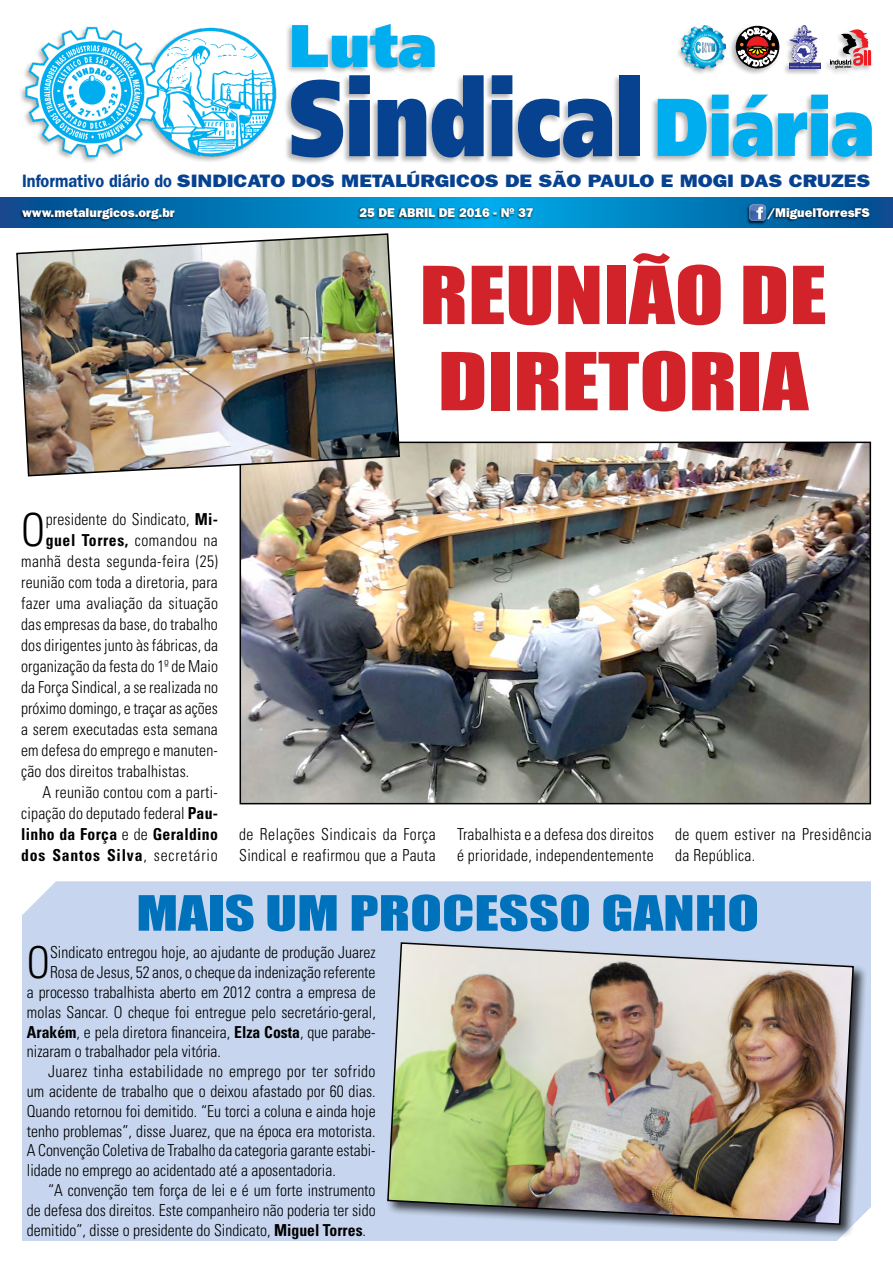
<style>
.page{position:relative;width:893px;height:1263px;background:#fff}
.page>*{position:absolute;margin:0;border:0;box-sizing:border-box;transform-origin:0 0}
.t1{font:900 107.85px "Frutiger";color:#074290;scale:.76 1}
.t2{font:73.8px/86.1px "Impact";color:#d2232a;scale:1.22 1}
.t3{font:900 60px "Frutiger";color:#00aeef}
.t4{font:300 condensed 45.6px "Univers";color:#000;scale:.95 1}
.t5{font:45px "Impact";color:#0072bc;scale:1.3 1}
.t6{font:300 condensed 43.95px "Univers";color:#000;scale:.95 1}
.t7{font:800 18px "Franklin Gothic";color:#074290;scale:1.17 1}
.t8{font:300 condensed 16.5px "Univers";color:#000;scale:.95 1}
.t9{font:300 condensed 16.5px/21px "Univers";letter-spacing:.025em;color:#000;scale:.95 1}
.t10{font:300 condensed 16.5px/21px "Univers";letter-spacing:.02em;color:#000;scale:.95 1}
.t11{font:700 condensed 16.5px "Univers";letter-spacing:.03em;color:#000;scale:.95 1}
.t12{font:300 condensed 16.5px/21px "Univers";letter-spacing:.03em;color:#000;scale:.95 1}
.t13{font:700 condensed 16.5px "Univers";letter-spacing:.055em;color:#000;scale:.95 1}
.t14{font:800 12.75px "Franklin Gothic";color:#fff}
.s1{font-size:81.75px;color:#00aeef}
.s2{font-weight:600}
.s3{font-weight:700}
.s4{font-weight:300}
</style>
<div class="page">
<div style="left:22px;top:881px;width:849px;height:360px;background:#c7d6ee"></div>
<svg style="left:0;top:198px;width:893px;height:29px"></svg>
<div style="left:284px;top:22px;width:152px;height:53px;background:#000;opacity:.3"></div>
<div style="left:284px;top:74px;width:357px;height:91px;background:#000;opacity:.3"></div>
<div style="left:650px;top:94px;width:223px;height:70px;background:#000;opacity:.3"></div>
<div style="left:18px;top:26px;width:260px;height:137px;background:#000;opacity:.3"></div>
<img style="left:24px;top:26px;width:253px;height:133px">
<div style="left:728px;top:24px;width:53px;height:52px;background:#000;opacity:.3"></div>
<svg style="left:736px;top:26px;width:43px;height:42px"></svg>
<svg style="left:738px;top:28px;width:39px;height:39px"></svg>
<div style="left:675px;top:24px;width:53px;height:52px;background:#000;opacity:.3"></div>
<img style="left:682px;top:26px;width:44px;height:43px">
<div style="left:823px;top:28px;width:49px;height:47px;background:#000;opacity:.3"></div>
<svg style="left:830px;top:28px;width:41px;height:41px"></svg>
<div style="left:357px;top:207px;width:176px;height:13px;background:#000;opacity:.75"></div>
<div style="left:19px;top:207px;width:156px;height:15px;background:#000;opacity:.75"></div>
<div style="left:764px;top:207px;width:106px;height:15px;background:#000;opacity:.75"></div>
<div style="left:746px;top:204px;width:20px;height:20px;background:#000;opacity:.75"></div>
<img style="left:749px;top:204px;width:17px;height:17px">
<div style="left:782px;top:24px;width:40px;height:52px;background:#000;opacity:.3"></div>
<img style="left:789px;top:26px;width:31px;height:43px">
<img style="left:243px;top:445px;width:625px;height:356px">
<div style="left:240px;top:442px;width:631px;height:362px;border:2px solid #000"></div>
<div style="left:385px;top:940px;width:483px;height:299px;background:#000;opacity:.75"></div>
<img style="left:386px;top:941px;width:469px;height:285px">
<img style="left:16px;top:233px;width:385px;height:244px">
<h3 class="t3" style="left:289px;top:9px;width:149px">Luta</h3>
<h1 class="t1" style="left:289px;top:53px;width:771px">Sindical <span class="s1">Diária</span></h1>
<p class="t7" style="left:22px;top:170px;width:727px"><span class="s2">Informativo diário do</span> SINDICATO DOS METALÚRGICOS DE SÃO PAULO E MOGI DAS CRUZES</p>
<p class="t14" style="left:22px;top:205px;width:154px">www.metalurgicos.org.br</p>
<p class="t14" style="left:359px;top:205px;width:176px">25 DE ABRIL DE 2016 - Nº 37</p>
<p class="t14" style="left:767px;top:205px;width:104px">/MiguelTorresFS</p>
<h2 class="t2" style="left:420px;top:250px;width:335px">REUNIÃO DE<br>DIRETORIA</h2>
<h3 class="t4" style="left:21px;top:503px;width:27px">O</h3>
<p class="t8" style="left:46px;top:509px;width:183px">presidente do Sindicato, <span class="s3">Mi-</span></p>
<p class="t11" style="left:46px;top:530px;width:183px">guel Torres, <span class="s4">comandou na</span></p>
<p class="t9" style="left:21px;top:551px;width:209px">manhã desta segunda-feira (25)</p>
<p class="t8" style="left:21px;top:572px;width:208px">reunião com toda a diretoria, para</p>
<p class="t8" style="left:21px;top:593px;width:209px">fazer uma avaliação da situação</p>
<p class="t8" style="left:21px;top:614px;width:209px">das empresas da base, do trabalho</p>
<p class="t8" style="left:21px;top:635px;width:209px">dos dirigentes junto às fábricas, da</p>
<p class="t8" style="left:21px;top:656px;width:209px">organização da festa do 1º de Maio</p>
<p class="t8" style="left:21px;top:677px;width:209px">da Força Sindical, a se realizada no</p>
<p class="t8" style="left:21px;top:698px;width:209px">próximo domingo, e traçar as ações</p>
<p class="t8" style="left:21px;top:719px;width:209px">a serem executadas esta semana</p>
<p class="t8" style="left:21px;top:740px;width:209px">em defesa do emprego e manuten-</p>
<p class="t8" style="left:21px;top:761px;width:179px">ção dos direitos trabalhistas.</p>
<p class="t10" style="left:43px;top:782px;width:186px">A reunião contou com a parti-</p>
<p class="t8" style="left:21px;top:803px;width:209px">cipação do deputado federal <span class="s3">Pau-</span></p>
<p class="t11" style="left:21px;top:824px;width:208px">linho da Força <span class="s4">e de</span> Geraldino</p>
<p class="t13" style="left:21px;top:845px;width:208px">dos Santos Silva<span class="s4">, secretário</span></p>
<p class="t9" style="left:239px;top:824px;width:209px">de Relações Sindicais da Força<br>Sindical e reafirmou que a Pauta</p>
<p class="t10" style="left:457px;top:824px;width:209px">Trabalhista e a defesa dos direitos é prioridade, independentemente</p>
<p class="t12" style="left:675px;top:824px;width:209px">de quem estiver na Presidência da República.</p>
<h3 class="t5" style="left:136px;top:878px;width:481px">MAIS UM PROCESSO GANHO</h3>
<h3 class="t6" style="left:27px;top:936px;width:26px">O</h3>
<p class="t8" style="left:50px;top:942px;width:344px">Sindicato entregou hoje, ao ajudante de produção Juarez</p>
<p class="t8" style="left:50px;top:962px;width:344px">Rosa de Jesus, 52 anos, o cheque da indenização referente</p>
<p class="t8" style="left:27px;top:982px;width:369px">a processo trabalhista aberto em 2012 contra a empresa de</p>
<p class="t8" style="left:27px;top:1002px;width:369px">molas Sancar. O cheque foi entregue pelo secretário-geral,</p>
<p class="t8" style="left:27px;top:1022px;width:369px"><span class="s3">Arakém</span>, e pela diretora financeira, <span class="s3">Elza Costa</span>, que parabe-</p>
<p class="t8" style="left:27px;top:1041px;width:206px">nizaram o trabalhador pela vitória.</p>
<p class="t9" style="left:48px;top:1060px;width:346px">Juarez tinha estabilidade no emprego por ter sofrido</p>
<p class="t8" style="left:27px;top:1081px;width:369px">um acidente de trabalho que o deixou afastado por 60 dias.</p>
<p class="t8" style="left:27px;top:1101px;width:369px">Quando retornou foi demitido. “Eu torci a coluna e ainda hoje</p>
<p class="t8" style="left:27px;top:1121px;width:369px">tenho problemas”, disse Juarez, que na época era motorista.</p>
<p class="t8" style="left:27px;top:1140px;width:369px">A Convenção Coletiva de Trabalho da categoria garante estabi-</p>
<p class="t8" style="left:27px;top:1160px;width:327px">lidade no emprego ao acidentado até a aposentadoria.</p>
<p class="t8" style="left:48px;top:1180px;width:346px">“A convenção tem força de lei e é um forte instrumento</p>
<p class="t8" style="left:27px;top:1200px;width:369px">de defesa dos direitos. Este companheiro não poderia ter sido</p>
<p class="t8" style="left:27px;top:1220px;width:359px">demitido”, disse o presidente do Sindicato, <span class="s3">Miguel Torres</span>.</p>
</div>
